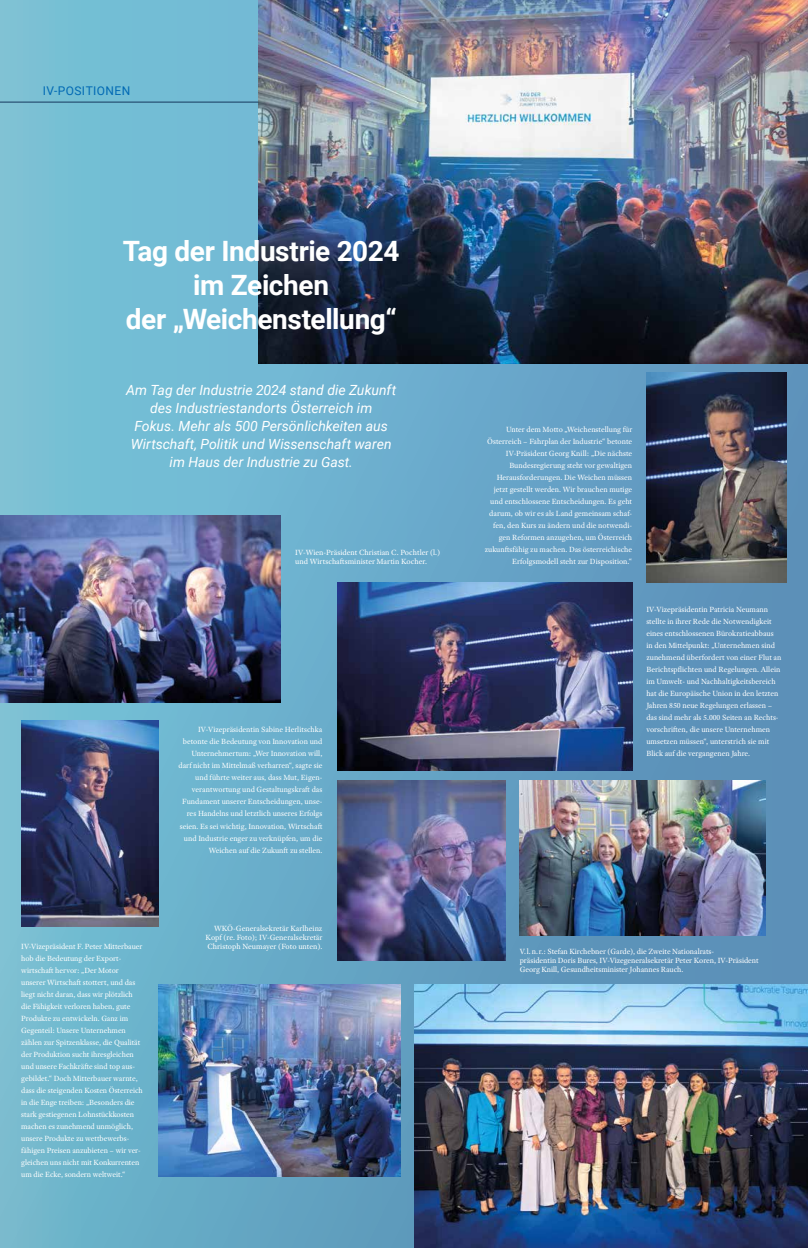
<style>
.page{position:relative;width:808px;height:1248px;background:#fff}
.page>*{position:absolute;margin:0;border:0;box-sizing:border-box;transform-origin:0 0}
.t1{font:700 28px/34px "Roboto";letter-spacing:-.015em;color:#fff;text-align:center}
.t2{font:italic 14px/18px "Roboto";color:#fff;text-align:center}
.t3{font:12px "Roboto";letter-spacing:.035em;color:#0069b4}
.t4{font:8px/12px "Adobe Text Pro";color:#fff}
</style>
<div class="page">
<div style="left:0;top:0;width:808px;height:1247px;background:linear-gradient(to right,#76c1d6,#5a8db8)"></div>
<img style="left:258px;top:0;width:550px;height:364px">
<img style="left:337px;top:780px;width:169px;height:180px">
<img style="left:0;top:515px;width:281px;height:187px">
<img style="left:158px;top:984px;width:242px;height:192px">
<img style="left:415px;top:984px;width:393px;height:263px">
<img style="left:520px;top:780px;width:245px;height:155px">
<img style="left:21px;top:720px;width:137px;height:206px">
<img style="left:337px;top:582px;width:295px;height:188px">
<img style="left:646px;top:372px;width:141px;height:210px">
<hr style="left:0;top:102px;width:258px;height:1px;background:#16385d">
<h3 class="t3" style="left:43px;top:83px;width:89px">IV-POSITIONEN</h3>
<h1 class="t1" style="left:123px;top:233px;width:278px">Tag der Industrie 2024 im Zeichen<br>der „Weichenstellung“</h1>
<h2 class="t2" style="left:126px;top:380px;width:271px">Am Tag der Industrie 2024 stand die Zukunft des Industriestandorts Österreich im<br>Fokus. Mehr als 500 Persönlichkeiten aus Wirtschaft, Politik und Wissenschaft waren im Haus der Industrie zu Gast.</h2>
<p class="t4" style="left:295px;top:548px;width:146px;line-height:9px">IV-Wien-Präsident Christian C. Pochtler (l.) und Wirtschaftsminister Martin Kocher.</p>
<p class="t4" style="left:21px;top:939px;width:123px">IV-Vizepräsident F. Peter Mitterbauer hob die Bedeutung der Export&shy;wirtschaft hervor: „Der Motor unserer Wirtschaft stottert, und das liegt nicht daran, dass wir plötzlich die Fähigkeit verloren haben, gute Produkte zu entwickeln. Ganz im Gegenteil: Unsere Unternehmen zählen zur Spitzenklasse, die Qualität der Produktion sucht ihresgleichen und unsere Fachkräfte sind top aus&shy;gebildet.“ Doch Mitterbauer warnte, dass die steigenden Kosten Österreich in die Enge treiben: „Besonders die stark gestiegenen Lohnstückkosten machen es zunehmend unmöglich, unsere Produkte zu wettbewerbs&shy;fähigen Preisen anzubieten – wir ver&shy;gleichen uns nicht mit Konkurrenten um die Ecke, sondern weltweit.“</p>
<p class="t4" style="left:179px;top:723px;width:145px;text-align:right">IV-Vizepräsidentin Sabine Herlitschka betonte die Bedeutung von Innovation und Unternehmertum: „Wer Innovation will, darf nicht im Mittelmaß verharren“, sagte sie und führte weiter aus, dass Mut, Eigen&shy;verantwortung und Gestaltungskraft das Fundament unserer Entscheidungen, unse&shy;res Handelns und letztlich unseres Erfolgs seien. Es sei wichtig, Innovation, Wirtschaft und Industrie enger zu verknüpfen, um die Weichen auf die Zukunft zu stellen.</p>
<p class="t4" style="left:206px;top:923px;width:118px;line-height:9px;text-align:justify;text-indent:8px">WKÖ-Generalsekretär Karlheinz Kopf (re. Foto); IV-Generalsekretär Christoph Neumayer (Foto unten).</p>
<p class="t4" style="left:485px;top:423px;width:149px;text-align:right">Unter dem Motto „Weichenstellung für Österreich – Fahrplan der Industrie“ betonte IV-Präsident Georg Knill: „Die nächste Bundesregierung steht vor gewaltigen Herausforderungen. Die Weichen müssen jetzt gestellt werden. Wir brauchen mutige und entschlossene Entscheidungen. Es geht darum, ob wir es als Land gemeinsam schaf&shy;fen, den Kurs zu ändern und die notwendi&shy;gen Reformen anzugehen, um Österreich zukunftsfähig zu machen. Das österreichische Erfolgsmodell steht zur Disposition.“</p>
<p class="t4" style="left:646px;top:603px;width:137px">IV-Vizepräsidentin Patricia Neumann stellte in ihrer Rede die Notwendigkeit eines entschlossenen Bürokratieabbaus in den Mittelpunkt: „Unternehmen sind zunehmend überfordert von einer Flut an Berichtspflichten und Regelungen. Allein im Umwelt- und Nachhaltigkeitsbereich hat die Europäische Union in den letzten Jahren 850 neue Regelungen erlassen – das sind mehr als 5.000 Seiten an Rechts&shy;vorschriften, die unsere Unternehmen umsetzen müssen“, unterstrich sie mit Blick auf die vergangenen Jahre.</p>
<p class="t4" style="left:520px;top:947px;width:240px;line-height:9px">V.l.n.r.: Stefan Kirchebner (Garde), die Zweite Nationalrats-<br>präsidentin Doris Bures, IV-Vizegeneralsekretär Peter Koren, IV-Präsident<br>Georg Knill, Gesundheitsminister Johannes Rauch.</p>
</div>
